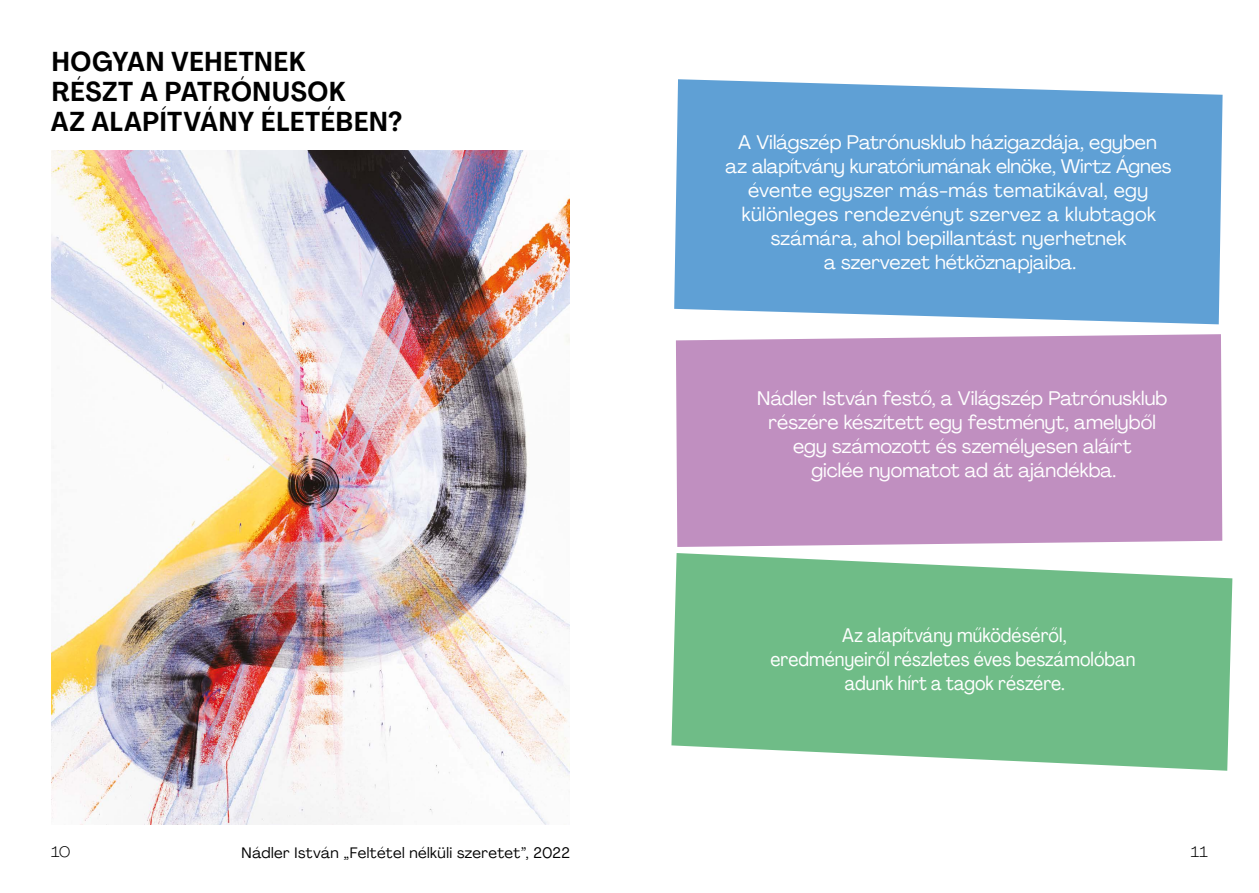
<style>
.page{position:relative;width:1259px;height:893px;background:#fff}
.page>*{position:absolute;margin:0;border:0;box-sizing:border-box;transform-origin:0 0}
.t1{font:700 27px/30px "Agrandir Text";color:#000}
.t2{font:19.5px/24px "Agrandir";letter-spacing:.005em;color:#fff;text-align:center}
.t3{font:condensed 19.5px/24px "Agrandir";color:#fff;text-align:center}
.t4{font:15px "Agrandir";letter-spacing:.03em;color:#000}
.t5{font:300 expanded 15px "Agrandir";color:#000}
</style>
<div class="page">
<svg style="left:671px;top:553px;width:561px;height:218px;background:#81c496"></svg>
<div style="left:676px;top:334px;width:546px;height:213px;background:#c08fc0"></div>
<svg style="left:674px;top:79px;width:548px;height:245px;background:#69a6d7"></svg>
<img style="left:51px;top:151px;width:519px;height:674px">
<h1 class="t1" style="left:50px;top:47px;width:353px">HOGYAN VEHETNEK<br>RÉSZT A PATRÓNUSOK<br>AZ ALAPÍTVÁNY ÉLETÉBEN?</h1>
<p class="t2" style="left:725px;top:130px;width:447px">A Világszép Patrónusklub házigazdája, egyben<br>az alapítvány kuratóriumának elnöke, Wirtz Ágnes évente egyszer más-más tematikával, egy különleges rendezvényt szervez a klubtagok számára, ahol bepillantást nyerhetnek<br>a szervezet hétköznapjaiba.</p>
<p class="t2" style="left:757px;top:386px;width:412px">Nádler István festő, a Világszép Patrónusklub részére készített egy festményt, amelyből egy számozott és személyesen aláírt<br>giclée nyomatot ad át ajándékba.</p>
<p class="t3" style="left:770px;top:623px;width:366px">Az alapítvány működéséről,<br>eredményeiről részletes éves beszámolóban adunk hírt a tagok részére.</p>
<p class="t4" style="left:242px;top:843px;width:330px">Nádler István „Feltétel nélküli szeretet”, 2022</p>
<p class="t5" style="left:51px;top:843px;width:21px">10</p>
<p class="t5" style="left:1191px;top:843px;width:18px">11</p>
</div>
